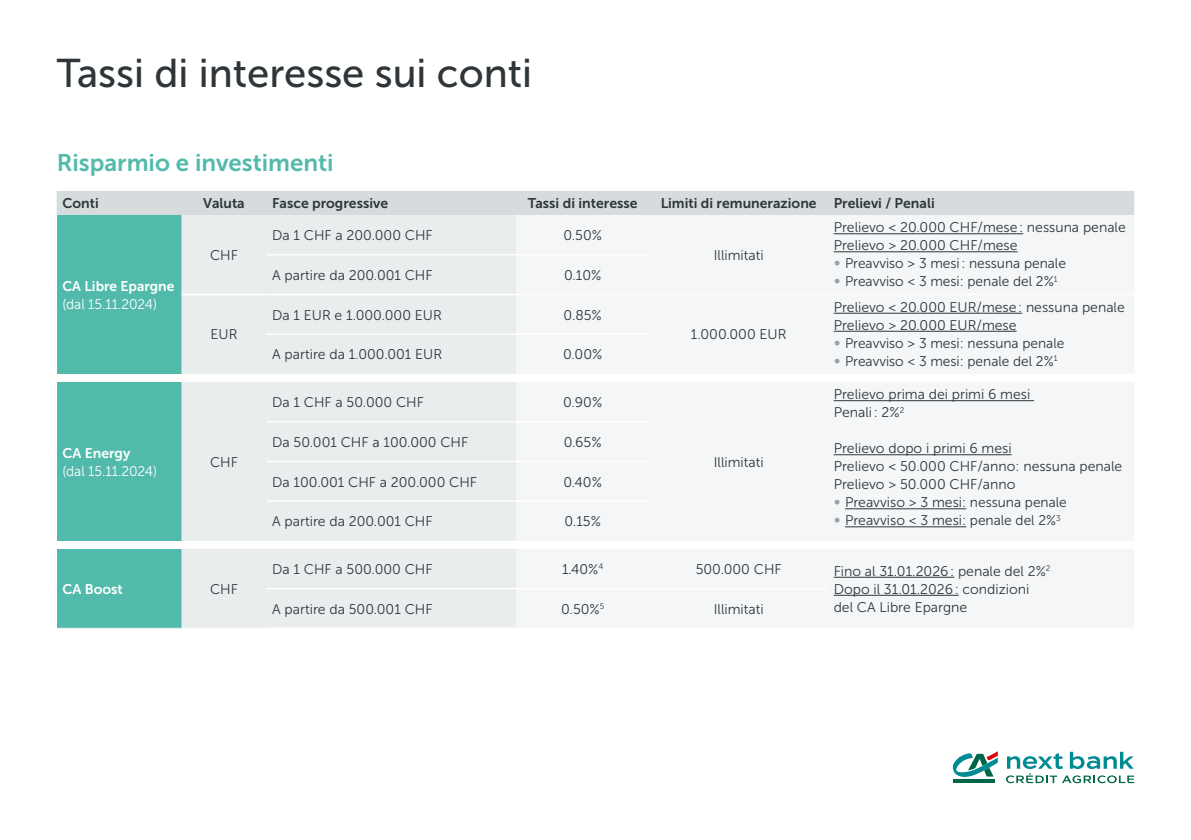
<style>
.page{position:relative;width:1191px;height:840px;background:#fff}
.page>*{position:absolute;margin:0;border:0;box-sizing:border-box;transform-origin:0 0}
.t1{font:40px "Museo Sans 500";color:#2e3639}
.t2{font:24px "Museo Sans 700";color:#52baab}
.t3{font:14px/18px "Museo Sans 300";color:#2e3639}
.t4{font:14px "Museo Sans 700";color:#2e3639}
.t5{font:14px "Museo Sans 300";letter-spacing:-.005em;color:#fff}
.t6{font:14px "Museo Sans 700";color:#fff}
.s1{color:#9aa2a7}
</style>
<div class="page">
<div style="left:57px;top:191px;width:1077px;height:24px;background:#d6dbdd"></div>
<div style="left:57px;top:215px;width:124px;height:159px;background:#52baab"></div>
<div style="left:181px;top:215px;width:335px;height:159px;background:#eaedee"></div>
<div style="left:833px;top:233px;width:191px;height:99px;background:#f5f6f7"></div>
<hr style="left:266px;top:254px;width:250px;height:1px;background:#fff">
<hr style="left:266px;top:293px;width:250px;height:2px;background:#fff">
<hr style="left:181px;top:293px;width:85px;height:2px;background:#fff">
<hr style="left:266px;top:333px;width:250px;height:2px;background:#fff">
<hr style="left:828px;top:293px;width:306px;height:2px;background:#fff">
<hr style="left:833px;top:233px;width:190px;height:1px;background:#2e3639">
<hr style="left:833px;top:251px;width:184px;height:1px;background:#2e3639">
<hr style="left:833px;top:313px;width:189px;height:1px;background:#2e3639">
<hr style="left:833px;top:331px;width:183px;height:1px;background:#2e3639">
<div style="left:57px;top:382px;width:124px;height:158px;background:#52baab"></div>
<div style="left:181px;top:382px;width:335px;height:158px;background:#eaedee"></div>
<div style="left:833px;top:400px;width:202px;height:128px;background:#f5f6f7"></div>
<hr style="left:266px;top:420px;width:250px;height:2px;background:#fff">
<hr style="left:266px;top:460px;width:250px;height:2px;background:#fff">
<hr style="left:266px;top:500px;width:250px;height:1px;background:#fff">
<hr style="left:833px;top:400px;width:201px;height:1px;background:#2e3639">
<hr style="left:833px;top:454px;width:178px;height:1px;background:#2e3639">
<hr style="left:845px;top:508px;width:121px;height:1px;background:#2e3639">
<hr style="left:845px;top:526px;width:121px;height:1px;background:#2e3639">
<div style="left:57px;top:548px;width:124px;height:80px;background:#52baab"></div>
<div style="left:181px;top:549px;width:335px;height:78px;background:#eaedee"></div>
<svg style="left:833px;top:576px;width:126px;height:20px;fill:#f5f6f7"></svg>
<hr style="left:266px;top:587px;width:250px;height:2px;background:#fff">
<hr style="left:57px;top:627px;width:124px;height:1px;background:#fff">
<hr style="left:833px;top:576px;width:121px;height:1px;background:#2e3639">
<hr style="left:833px;top:594px;width:125px;height:1px;background:#2e3639">
<hr style="left:953px;top:778px;width:41px;height:4px;background:#006549">
<svg style="left:952px;top:751px;width:45px;height:28px"></svg>
<svg style="left:1006px;top:751px;width:128px;height:31px"></svg>
<h1 class="t1" style="left:57px;top:51px;width:477px">Tassi di interesse sui conti</h1>
<h2 class="t2" style="left:57px;top:149px;width:278px">Risparmio e investimenti</h2>
<p class="t4" style="left:62px;top:195px;width:38px">Conti</p>
<p class="t4" style="left:203px;top:195px;width:43px">Valuta</p>
<p class="t4" style="left:272px;top:195px;width:117px">Fasce progressive</p>
<p class="t4" style="left:528px;top:195px;width:111px">Tassi di interesse</p>
<p class="t4" style="left:660px;top:195px;width:275px">Limiti di remunerazione Prelievi / Penali</p>
<p class="t6" style="left:62px;top:278px;width:114px">CA Libre Epargne</p>
<p class="t5" style="left:62px;top:296px;width:96px">(dal 15.11.2024)</p>
<p class="t3" style="left:210px;top:246px;width:29px">CHF</p>
<p class="t3" style="left:210px;top:325px;width:28px">EUR</p>
<p class="t6" style="left:62px;top:445px;width:69px">CA Energy</p>
<p class="t5" style="left:62px;top:463px;width:96px">(dal 15.11.2024)</p>
<p class="t3" style="left:210px;top:452px;width:29px">CHF</p>
<p class="t6" style="left:62px;top:581px;width:62px">CA Boost</p>
<p class="t3" style="left:210px;top:580px;width:29px">CHF</p>
<p class="t3" style="left:272px;top:226px;width:162px">Da 1 CHF a 200.000 CHF</p>
<p class="t3" style="left:563px;top:226px;width:40px">0.50%</p>
<p class="t3" style="left:272px;top:266px;width:162px">A partire da 200.001 CHF</p>
<p class="t3" style="left:564px;top:266px;width:39px">0.10%</p>
<p class="t3" style="left:272px;top:306px;width:171px">Da 1 EUR e 1.000.000 EUR</p>
<p class="t3" style="left:563px;top:306px;width:40px">0.85%</p>
<p class="t3" style="left:272px;top:345px;width:171px">A partire da 1.000.001 EUR</p>
<p class="t3" style="left:563px;top:345px;width:41px">0.00%</p>
<p class="t3" style="left:272px;top:393px;width:153px">Da 1 CHF a 50.000 CHF</p>
<p class="t3" style="left:563px;top:393px;width:41px">0.90%</p>
<p class="t3" style="left:272px;top:433px;width:197px">Da 50.001 CHF a 100.000 CHF</p>
<p class="t3" style="left:564px;top:433px;width:39px">0.65%</p>
<p class="t3" style="left:272px;top:472px;width:206px">Da 100.001 CHF a 200.000 CHF</p>
<p class="t3" style="left:563px;top:472px;width:40px">0.40%</p>
<p class="t3" style="left:272px;top:512px;width:162px">A partire da 200.001 CHF</p>
<p class="t3" style="left:564px;top:512px;width:38px">0.15%</p>
<p class="t3" style="left:713px;top:246px;width:51px">Illimitati</p>
<p class="t3" style="left:691px;top:325px;width:97px">1.000.000 EUR</p>
<p class="t3" style="left:713px;top:452px;width:51px">Illimitati</p>
<p class="t3" style="left:833px;top:218px;width:294px">Prelievo &lt; 20.000 CHF/mese: nessuna penale<br>Prelievo &gt; 20.000 CHF/mese<br><span class="s1">∞</span> Preavviso &gt; 3 mesi : nessuna penale</p>
<p class="t3" style="left:833px;top:272px;width:225px"><span class="s1">∞</span> Preavviso &lt; 3 mesi: penale del 2%<sup>1</sup></p>
<p class="t3" style="left:833px;top:298px;width:293px">Prelievo &lt; 20.000 EUR/mese: nessuna penale<br>Prelievo &gt; 20.000 EUR/mese<br><span class="s1">∞</span> Preavviso &gt; 3 mesi: nessuna penale</p>
<p class="t3" style="left:833px;top:352px;width:225px"><span class="s1">∞</span> Preavviso &lt; 3 mesi: penale del 2%<sup>1</sup></p>
<p class="t3" style="left:833px;top:385px;width:198px">Prelievo prima dei primi 6 mesi<br>Penali : 2%<sup>2</sup></p>
<p class="t3" style="left:833px;top:439px;width:290px">Prelievo dopo i primi 6 mesi<br>Prelievo &lt; 50.000 CHF/anno: nessuna penale Prelievo &gt; 50.000 CHF/anno<br><span class="s1">∞</span> Preavviso &gt; 3 mesi: nessuna penale<br><span class="s1">∞</span> Preavviso &lt; 3 mesi: penale del 2%<sup>3</sup></p>
<p class="t3" style="left:272px;top:560px;width:162px">Da 1 CHF a 500.000 CHF</p>
<p class="t3" style="left:562px;top:560px;width:43px">1.40%<sup>4</sup></p>
<p class="t3" style="left:695px;top:560px;width:88px">500.000 CHF</p>
<p class="t3" style="left:833px;top:562px;width:218px">Fino al 31.01.2026: penale del 2%<sup>2<br></sup>Dopo il 31.01.2026: condizioni</p>
<p class="t3" style="left:272px;top:599px;width:162px">A partire da 500.001 CHF</p>
<p class="t3" style="left:561px;top:599px;width:45px">0.50%<sup>5</sup></p>
<p class="t3" style="left:713px;top:599px;width:51px">Illimitati</p>
<p class="t3" style="left:833px;top:598px;width:135px">del CA Libre Epargne</p>
</div>
